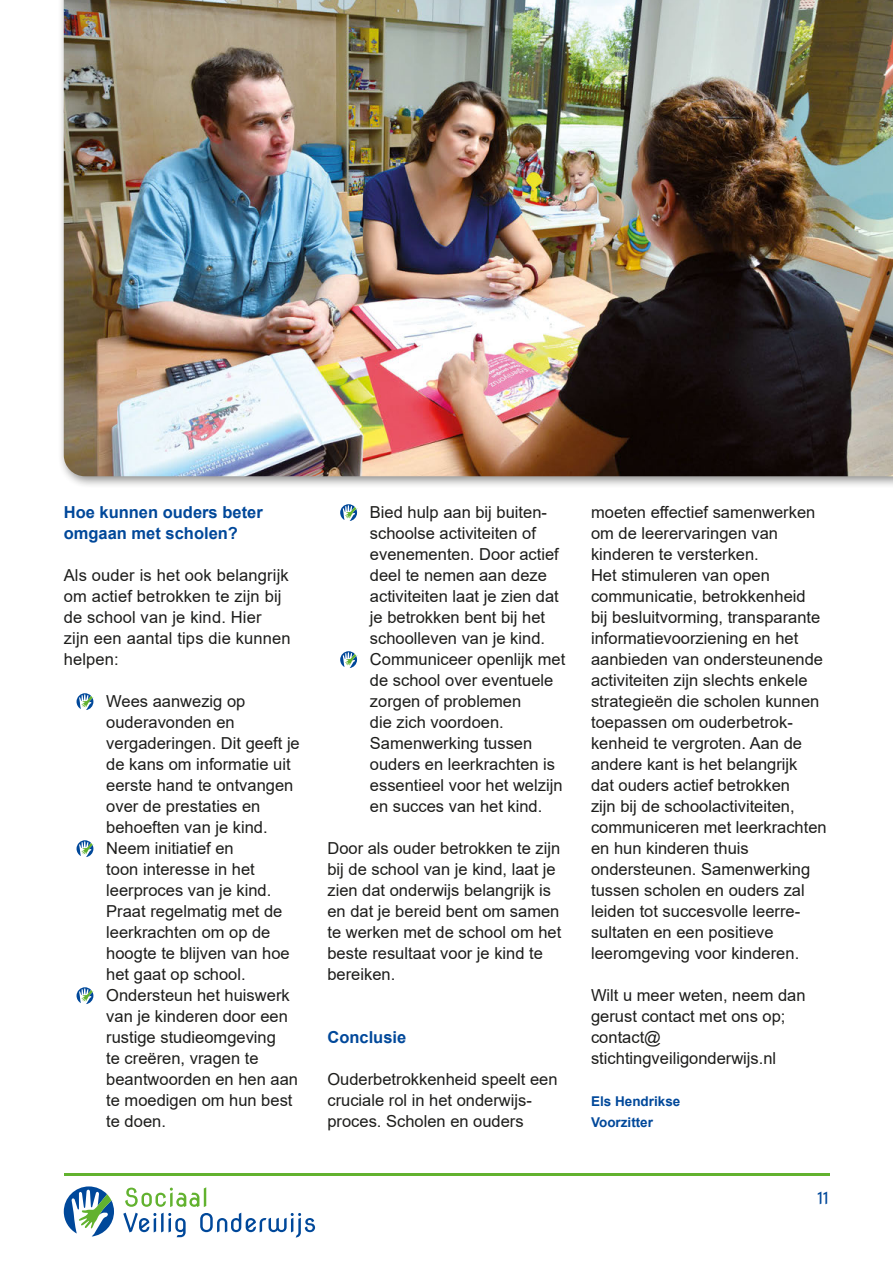
<style>
.page{position:relative;width:893px;height:1263px;background:#fff}
.page>*{position:absolute;margin:0;border:0;box-sizing:border-box;transform-origin:0 0}
.tekst_space{font:16.5px/21px "Arial";color:#1d1d1b}
.subkop_space{font:700 16.5px/21px "Arial";color:#00489a}
.t1{font:16.5px "Nova Round";color:#00489a}
.bron{font:700 13.5px "Arial";color:#00489a}
</style>
<div class="page">
<svg style="left:340px;top:504px;width:17px;height:17px"></svg>
<svg style="left:340px;top:651px;width:17px;height:17px"></svg>
<svg style="left:77px;top:693px;width:16px;height:17px"></svg>
<svg style="left:77px;top:840px;width:16px;height:17px"></svg>
<svg style="left:77px;top:987px;width:16px;height:17px"></svg>
<div style="left:58px;top:0;width:835px;height:488px;background:#1d1d1b;opacity:.5"></div>
<img style="left:64px;top:0;width:829px;height:476px">
<hr style="left:64px;top:1174px;width:765px;height:2px;background:#62b22f">
<svg style="left:64px;top:1186px;width:50px;height:51px"></svg>
<svg style="left:125px;top:1187px;width:81px;height:20px"></svg>
<svg style="left:123px;top:1213px;width:63px;height:24px"></svg>
<svg style="left:200px;top:1213px;width:115px;height:24px"></svg>
<p class="subkop_space" style="left:64px;top:502px;width:200px">Hoe kunnen ouders beter omgaan met scholen?</p>
<p class="tekst_space" style="left:64px;top:564px;width:228px">Als ouder is het ook belangrijk om actief betrokken te zijn bij de school van je kind. Hier zijn een aantal tips die kunnen helpen:</p>
<p class="tekst_space" style="left:106px;top:690px;width:195px">Wees aanwezig op ouderavonden en vergaderingen. Dit geeft je de kans om informatie uit eerste hand te ontvangen over de prestaties en behoeften van je kind.</p>
<p class="tekst_space" style="left:106px;top:837px;width:185px">Neem initiatief en<br>toon interesse in het leerproces van je kind.<br>Praat regelmatig met de leerkrachten om op de hoogte te blijven van hoe het gaat op school.</p>
<p class="tekst_space" style="left:106px;top:984px;width:193px">Ondersteun het huiswerk van je kinderen door een rustige studieomgeving<br>te creëren, vragen te beantwoorden en hen aan te moedigen om hun best te doen.</p>
<p class="tekst_space" style="left:370px;top:501px;width:190px">Bied hulp aan bij buiten&shy;schoolse activiteiten of evenementen. Door actief deel te nemen aan deze activiteiten laat je zien dat je betrokken bent bij het schoolleven van je kind.</p>
<p class="tekst_space" style="left:370px;top:648px;width:197px">Communiceer openlijk met de school over eventuele zorgen of problemen<br>die zich voordoen.<br>Samenwerking tussen ouders en leerkrachten is essentieel voor het welzijn en succes van het kind.</p>
<p class="tekst_space" style="left:327px;top:837px;width:235px">Door als ouder betrokken te zijn bij de school van je kind, laat je zien dat onderwijs belangrijk is en dat je bereid bent om samen te werken met de school om het beste resultaat voor je kind te bereiken.</p>
<p class="subkop_space" style="left:327px;top:1027px;width:80px">Conclusie</p>
<p class="tekst_space" style="left:327px;top:1068px;width:232px">Ouderbetrokkenheid speelt een cruciale rol in het onderwijs&shy;proces. Scholen en ouders</p>
<p class="tekst_space" style="left:591px;top:501px;width:237px">moeten effectief samenwerken om de leerervaringen van kinderen te versterken.<br>Het stimuleren van open communicatie, betrokkenheid<br>bij besluitvorming, transparante informatievoorziening en het aanbieden van ondersteunende activiteiten zijn slechts enkele strategieën die scholen kunnen toepassen om ouderbetrok&shy;kenheid te vergroten. Aan de andere kant is het belangrijk<br>dat ouders actief betrokken<br>zijn bij de schoolactiviteiten, communiceren met leerkrachten en hun kinderen thuis ondersteunen. Samenwerking tussen scholen en ouders zal leiden tot succesvolle leerre&shy;sultaten en een positieve leeromgeving voor kinderen.</p>
<p class="tekst_space" style="left:591px;top:985px;width:216px">Wilt u meer weten, neem dan gerust contact met ons op; contact@ stichtingveiligonderwijs.nl</p>
<p class="bron" style="left:591px;top:1092px;width:91px">Els Hendrikse</p>
<p class="bron" style="left:591px;top:1113px;width:64px">Voorzitter</p>
<p class="t1" style="left:818px;top:1188px;width:13px">11</p>
</div>
